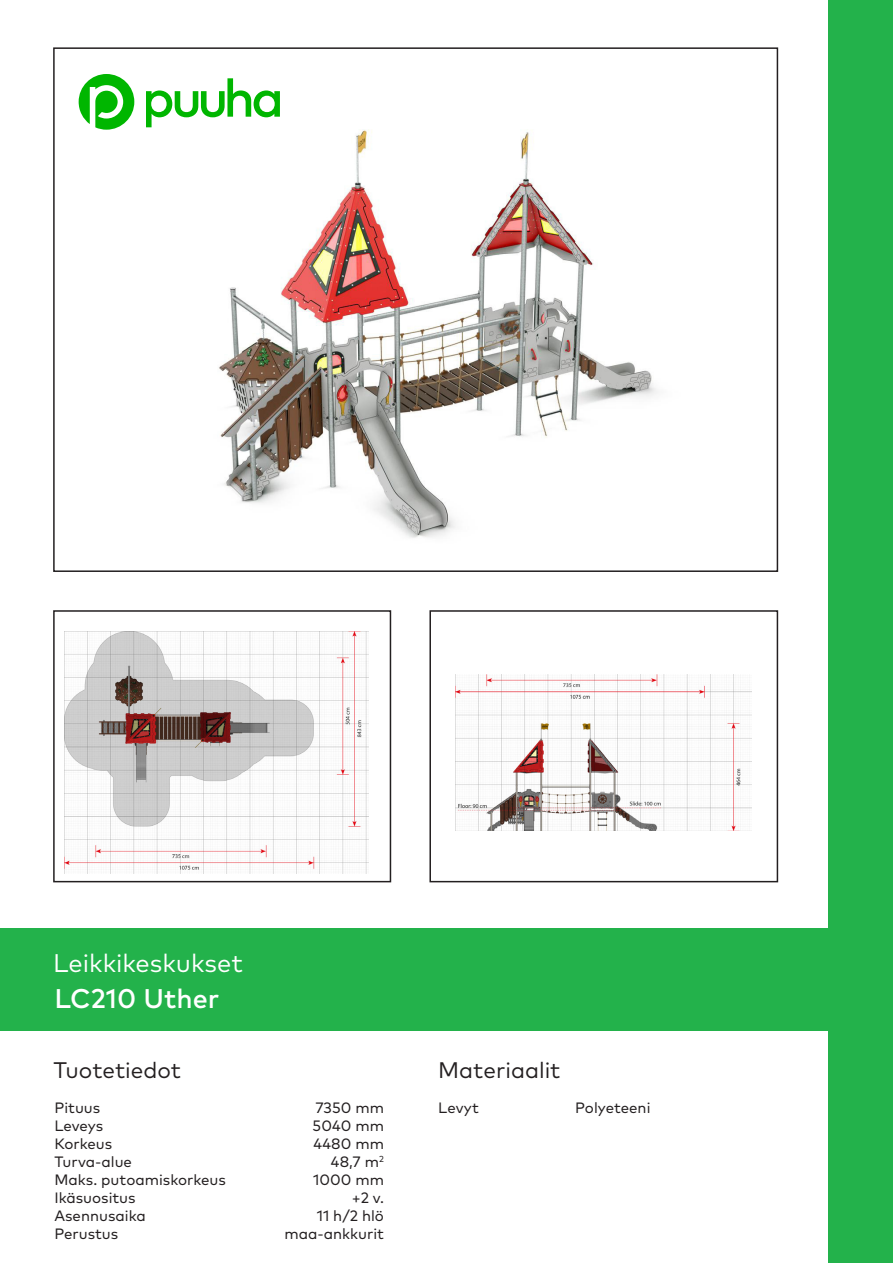
<style>
.page{position:relative;width:893px;height:1263px;background:#fff}
.page>*{position:absolute;margin:0;border:0;box-sizing:border-box;transform-origin:0 0}
.TUOTENUMERO{font:500 27px "Mark Pro";color:#fff}
.TUOTERYHMÄ{font:25.5px "Mark Pro";color:#fff}
.TUOTE_MATERIAALI{font:22.5px "Mark Pro";color:#231f20}
.Tiedot{font:15px "Mark Pro";color:#231f20}
.Numerot{font:15px "Mark Pro";color:#231f20}
</style>
<div class="page">
<img style="left:219px;top:129px;width:439px;height:409px">
<div style="left:828px;top:0;width:65px;height:1263px;background:#23b24b"></div>
<svg style="left:79px;top:74px;width:55px;height:56px"></svg>
<svg style="left:146px;top:78px;width:134px;height:49px"></svg>
<div style="left:0;top:928px;width:884px;height:102px;background:#23b24b"></div>
<div style="left:53px;top:610px;width:338px;height:272px;border:2px solid #231f20"></div>
<div style="left:429px;top:610px;width:349px;height:272px;border:2px solid #231f20"></div>
<img style="left:65px;top:631px;width:304px;height:243px">
<img style="left:456px;top:674px;width:296px;height:156px">
<p class="TUOTERYHMÄ" style="left:53px;top:944px;width:191px">Leikkikeskukset</p>
<p class="TUOTENUMERO" style="left:54px;top:978px;width:167px">LC210 Uther</p>
<p class="TUOTE_MATERIAALI" style="left:53px;top:1053px;width:129px">Tuotetiedot</p>
<p class="TUOTE_MATERIAALI" style="left:438px;top:1053px;width:124px">Materiaalit</p>
<p class="Tiedot" style="left:54px;top:1096px;width:47px">Pituus</p>
<p class="Tiedot" style="left:54px;top:1114px;width:50px">Leveys</p>
<p class="Tiedot" style="left:54px;top:1132px;width:59px">Korkeus</p>
<p class="Tiedot" style="left:54px;top:1150px;width:79px">Turva-alue</p>
<p class="Tiedot" style="left:54px;top:1168px;width:173px">Maks. putoamiskorkeus</p>
<p class="Tiedot" style="left:54px;top:1186px;width:83px">Ikäsuositus</p>
<p class="Tiedot" style="left:54px;top:1204px;width:93px">Asennusaika</p>
<p class="Tiedot" style="left:54px;top:1222px;width:65px">Perustus</p>
<p class="Numerot" style="left:315px;top:1096px;width:70px">7350 mm</p>
<p class="Tiedot" style="left:438px;top:1096px;width:42px">Levyt</p>
<p class="Tiedot" style="left:575px;top:1096px;width:77px">Polyeteeni</p>
<p class="Numerot" style="left:313px;top:1114px;width:73px">5040 mm</p>
<p class="Numerot" style="left:313px;top:1132px;width:72px">4480 mm</p>
<p class="Numerot" style="left:331px;top:1150px;width:55px">48,7 m<sup>2</sup></p>
<p class="Numerot" style="left:313px;top:1168px;width:72px">1000 mm</p>
<p class="Numerot" style="left:352px;top:1186px;width:34px">+2 v.</p>
<p class="Numerot" style="left:317px;top:1204px;width:69px">11 h/2 hlö</p>
<p class="Numerot" style="left:284px;top:1222px;width:101px">maa-ankkurit</p>
</div>
